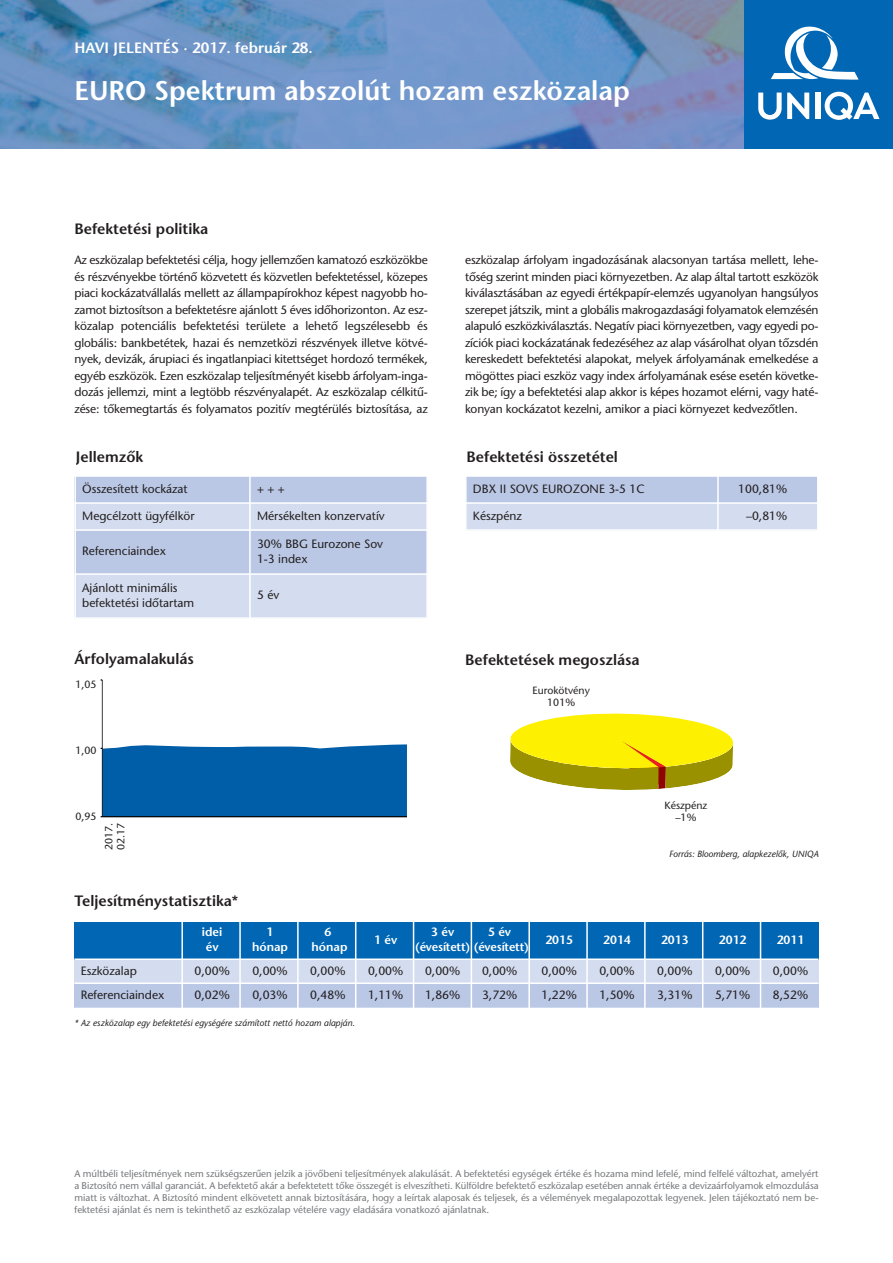
<style>
.page{position:relative;width:893px;height:1263px;background:#fff}
.page>*{position:absolute;margin:0;border:0;box-sizing:border-box;transform-origin:0 0}
.t1{font:27px "ITC Stone Sans M Semi";color:#fff}
.t2{font:15px "ITC Stone Sans M Semi";color:#231f20}
.t3{font:15px "ITC Stone Sans M Semi";color:#fff}
.t4{font:12px/16.5px "ITC Stone Sans M";color:#231f20;text-align:justify}
.t5{font:12px "ITC Stone Sans M Semi";color:#fff}
.t6{font:10.5px/12px "ITC Stone Sans M";color:#231f20;text-align:center}
.t7{font:9.75px/12px "ITC Stone Sans M";color:#76787b;text-align:justify}
.t8{font:italic 9px "ITC Stone Sans M";color:#231f20}
</style>
<div class="page">
<img style="left:0;top:0;width:744px;height:149px">
<div style="left:744px;top:0;width:149px;height:149px;background:#0166b3"></div>
<svg style="left:758px;top:93px;width:51px;height:27px"></svg>
<div style="left:815px;top:93px;width:5px;height:26px;background:#fff"></div>
<svg style="left:825px;top:92px;width:54px;height:28px"></svg>
<svg style="left:771px;top:27px;width:88px;height:53px"></svg>
<div style="left:74px;top:476px;width:176px;height:27px;background:#bac8e6"></div>
<div style="left:250px;top:476px;width:177px;height:27px;background:#bac8e6"></div>
<div style="left:74px;top:503px;width:176px;height:27px;background:#d4ddef"></div>
<div style="left:250px;top:503px;width:177px;height:27px;background:#d4ddef"></div>
<div style="left:74px;top:530px;width:176px;height:44px;background:#bac8e6"></div>
<div style="left:250px;top:530px;width:177px;height:44px;background:#bac8e6"></div>
<div style="left:74px;top:574px;width:176px;height:45px;background:#d4ddef"></div>
<div style="left:250px;top:574px;width:177px;height:45px;background:#d4ddef"></div>
<hr style="left:74px;top:448px;width:2px;height:171px;background:#fff">
<hr style="left:249px;top:475px;width:2px;height:144px;background:#fff">
<hr style="left:426px;top:448px;width:2px;height:171px;background:#fff">
<hr style="left:74px;top:475px;width:354px;height:2px;background:#fff">
<hr style="left:74px;top:502px;width:354px;height:2px;background:#fff">
<hr style="left:74px;top:529px;width:354px;height:2px;background:#fff">
<hr style="left:74px;top:573px;width:354px;height:2px;background:#fff">
<hr style="left:74px;top:617px;width:354px;height:2px;background:#fff">
<hr style="left:102px;top:680px;width:1px;height:137px;background:#000">
<div style="left:101px;top:744px;width:306px;height:73px;background:#005ea8"></div>
<hr style="left:102px;top:816px;width:305px;height:1px;background:#000">
<svg style="left:510px;top:714px;width:223px;height:76px;background:#e1d529"></svg>
<div style="left:74px;top:958px;width:745px;height:25px;background:#d4ddef"></div>
<div style="left:74px;top:983px;width:745px;height:25px;background:#bac8e6"></div>
<div style="left:74px;top:922px;width:744px;height:38px;background:#0166b3"></div>
<hr style="left:74px;top:958px;width:744px;height:2px;background:#fff">
<hr style="left:74px;top:982px;width:744px;height:2px;background:#fff">
<hr style="left:181px;top:922px;width:2px;height:86px;background:#fff">
<hr style="left:239px;top:922px;width:2px;height:86px;background:#fff">
<hr style="left:297px;top:922px;width:2px;height:86px;background:#fff">
<hr style="left:355px;top:922px;width:1px;height:86px;background:#fff">
<hr style="left:413px;top:922px;width:1px;height:86px;background:#fff">
<hr style="left:471px;top:922px;width:1px;height:86px;background:#fff">
<hr style="left:528px;top:922px;width:2px;height:86px;background:#fff">
<hr style="left:586px;top:922px;width:2px;height:86px;background:#fff">
<hr style="left:644px;top:922px;width:2px;height:86px;background:#fff">
<hr style="left:702px;top:922px;width:1px;height:86px;background:#fff">
<hr style="left:760px;top:922px;width:1px;height:86px;background:#fff">
<div style="left:465px;top:476px;width:253px;height:27px;background:#bac8e6"></div>
<div style="left:718px;top:476px;width:100px;height:27px;background:#bac8e6"></div>
<div style="left:465px;top:503px;width:253px;height:28px;background:#d4ddef"></div>
<div style="left:718px;top:503px;width:100px;height:28px;background:#d4ddef"></div>
<hr style="left:465px;top:448px;width:2px;height:83px;background:#fff">
<hr style="left:717px;top:475px;width:2px;height:56px;background:#fff">
<hr style="left:817px;top:448px;width:2px;height:83px;background:#fff">
<hr style="left:465px;top:475px;width:354px;height:2px;background:#fff">
<hr style="left:465px;top:502px;width:354px;height:2px;background:#fff">
<hr style="left:465px;top:529px;width:354px;height:2px;background:#fff">
<p class="t3" style="left:74px;top:42px;width:240px">HAVI JELENTÉS · 2017. február 28.</p>
<h1 class="t1" style="left:74px;top:81px;width:557px">EURO Spektrum abszolút hozam eszközalap</h1>
<p class="t2" style="left:74px;top:223px;width:135px">Befektetési politika</p>
<p class="t4" style="left:74px;top:253px;width:355px">Az eszközalap befektetési célja, hogy jellemzően kamatozó eszközökbe és részvényekbe történő közvetett és közvetlen befektetéssel, közepes piaci kockázatvállalás mellett az állampapírokhoz képest nagyobb ho&shy;zamot biztosítson a befektetésre ajánlott 5 éves időhorizonton. Az esz&shy;közalap potenciális befektetési területe a lehető legszélesebb és globális: bankbetétek, hazai és nemzetközi részvények illetve kötvé&shy;nyek, devizák, árupiaci és ingatlanpiaci kitettséget hordozó termékek, egyéb eszközök. Ezen eszközalap teljesítményét kisebb árfolyam-inga&shy;dozás jellemzi, mint a legtöbb részvényalapét. Az eszközalap célkitű&shy;zése: tőkemegtartás és folyamatos pozitív megtérülés biztosítása, az</p>
<p class="t4" style="left:465px;top:253px;width:355px">eszközalap árfolyam ingadozásának alacsonyan tartása mellett, lehe&shy;tőség szerint minden piaci környezetben. Az alap által tartott eszközök kiválasztásában az egyedi értékpapír-elemzés ugyanolyan hangsúlyos szerepet játszik, mint a globális makrogazdasági folyamatok elemzésén alapuló eszközkiválasztás. Negatív piaci környezetben, vagy egyedi po&shy;zíciók piaci kockázatának fedezéséhez az alap vásárolhat olyan tőzsdén kereskedett befektetési alapokat, melyek árfolyamának emelkedése a mögöttes piaci eszköz vagy index árfolyamának esése esetén követke&shy;zik be; így a befektetési alap akkor is képes hozamot elérni, vagy haté&shy;konyan kockázatot kezelni, amikor a piaci környezet kedvezőtlen.</p>
<p class="t2" style="left:76px;top:451px;width:69px">Jellemzők</p>
<p class="t4" style="left:82px;top:481px;width:107px">Összesített kockázat</p>
<p class="t4" style="left:257px;top:481px;width:29px">+++</p>
<p class="t4" style="left:82px;top:508px;width:114px">Megcélzott ügyfélkör</p>
<p class="t4" style="left:257px;top:508px;width:129px">Mérsékelten konzervatív</p>
<p class="t4" style="left:82px;top:544px;width:85px">Referenciaindex</p>
<p class="t4" style="left:257px;top:537px;width:128px;line-height:15px">30% BBG Eurozone Sov<br>1-3 index</p>
<p class="t4" style="left:82px;top:581px;width:114px;line-height:15px">Ajánlott minimális befektetési időtartam</p>
<p class="t4" style="left:257px;top:588px;width:24px">5 év</p>
<p class="t2" style="left:467px;top:451px;width:153px">Befektetési összetétel</p>
<p class="t4" style="left:473px;top:481px;width:173px">DBX II SOVS EUROZONE 3-5 1C</p>
<p class="t4" style="left:738px;top:481px;width:50px">100,81%</p>
<p class="t4" style="left:473px;top:508px;width:50px">Készpénz</p>
<p class="t4" style="left:746px;top:508px;width:43px">–0,81%</p>
<p class="t2" style="left:74px;top:653px;width:121px">Árfolyamalakulás</p>
<p class="t6" style="left:75px;top:680px;width:23px">1,05</p>
<p class="t6" style="left:75px;top:746px;width:23px">1,00</p>
<p class="t6" style="left:75px;top:812px;width:23px">0,95</p>
<p class="t6" style="left:104px;top:850px;width:29px;text-align:left;rotate:-90deg">2017.<br>02.17</p>
<p class="t2" style="left:74px;top:895px;width:165px">Teljesítménystatisztika*</p>
<p class="t2" style="left:465px;top:654px;width:176px">Befektetések megoszlása</p>
<p class="t6" style="left:532px;top:685px;width:59px">Eurokötvény<br>101%</p>
<p class="t6" style="left:664px;top:800px;width:44px">Készpénz –1%</p>
<p class="t8" style="left:669px;top:851px;width:151px">Forrás: Bloomberg, alapkezelők, UNIQA</p>
<p class="t5" style="left:202px;top:928px;width:22px">idei</p>
<p class="t5" style="left:267px;top:928px;width:8px">1</p>
<p class="t5" style="left:324px;top:928px;width:8px">6</p>
<p class="t5" style="left:431px;top:928px;width:25px">3 év</p>
<p class="t5" style="left:488px;top:928px;width:25px">5 év</p>
<p class="t5" style="left:206px;top:943px;width:14px">év</p>
<p class="t5" style="left:252px;top:943px;width:38px">hónap</p>
<p class="t5" style="left:312px;top:943px;width:38px">hónap</p>
<p class="t5" style="left:374px;top:935px;width:25px">1 év</p>
<p class="t5" style="left:415px;top:943px;width:115px">(évesített) (évesített)</p>
<p class="t5" style="left:545px;top:935px;width:29px">2015</p>
<p class="t5" style="left:603px;top:935px;width:29px">2014</p>
<p class="t5" style="left:661px;top:935px;width:29px">2013</p>
<p class="t5" style="left:719px;top:935px;width:29px">2012</p>
<p class="t5" style="left:777px;top:935px;width:29px">2011</p>
<p class="t4" style="left:81px;top:964px;width:58px">Eszközalap</p>
<p class="t4" style="left:195px;top:964px;width:37px">0,00%</p>
<p class="t4" style="left:252px;top:964px;width:37px">0,00%</p>
<p class="t4" style="left:310px;top:964px;width:37px">0,00%</p>
<p class="t4" style="left:368px;top:964px;width:37px">0,00%</p>
<p class="t4" style="left:425px;top:964px;width:37px">0,00%</p>
<p class="t4" style="left:482px;top:964px;width:37px">0,00%</p>
<p class="t4" style="left:542px;top:964px;width:37px">0,00%</p>
<p class="t4" style="left:599px;top:964px;width:37px">0,00%</p>
<p class="t4" style="left:657px;top:964px;width:37px">0,00%</p>
<p class="t4" style="left:715px;top:964px;width:37px">0,00%</p>
<p class="t4" style="left:773px;top:964px;width:37px">0,00%</p>
<p class="t4" style="left:81px;top:988px;width:85px">Referenciaindex</p>
<p class="t4" style="left:195px;top:988px;width:37px">0,02%</p>
<p class="t4" style="left:252px;top:988px;width:37px">0,03%</p>
<p class="t4" style="left:310px;top:988px;width:37px">0,48%</p>
<p class="t4" style="left:368px;top:988px;width:37px">1,11%</p>
<p class="t4" style="left:425px;top:988px;width:37px">1,86%</p>
<p class="t4" style="left:482px;top:988px;width:37px">3,72%</p>
<p class="t4" style="left:542px;top:988px;width:37px">1,22%</p>
<p class="t4" style="left:599px;top:988px;width:37px">1,50%</p>
<p class="t4" style="left:657px;top:988px;width:37px">3,31%</p>
<p class="t4" style="left:715px;top:988px;width:37px">5,71%</p>
<p class="t4" style="left:773px;top:988px;width:37px">8,52%</p>
<p class="t8" style="left:74px;top:1020px;width:282px">* Az eszközalap egy befektetési egységére számított nettó hozam alapján.</p>
<p class="t7" style="left:74px;top:1168px;width:746px">A múltbéli teljesítmények nem szükségszerűen jelzik a jövőbeni teljesítmények alakulását. A befektetési egységek értéke és hozama mind lefelé, mind felfelé változhat, amelyért a Biztosító nem vállal garanciát. A befektető akár a befektetett tőke összegét is elveszítheti. Külföldre befektető eszközalap esetében annak értéke a devizaárfolyamok elmozdulása miatt is változhat. A Biztosító mindent elkövetett annak biztosítására, hogy a leírtak alaposak és teljesek, és a vélemények megalapozottak legyenek. Jelen tájékoztató nem be&shy;fektetési ajánlat és nem is tekinthető az eszközalap vételére vagy eladására vonatkozó ajánlatnak.</p>
</div>
